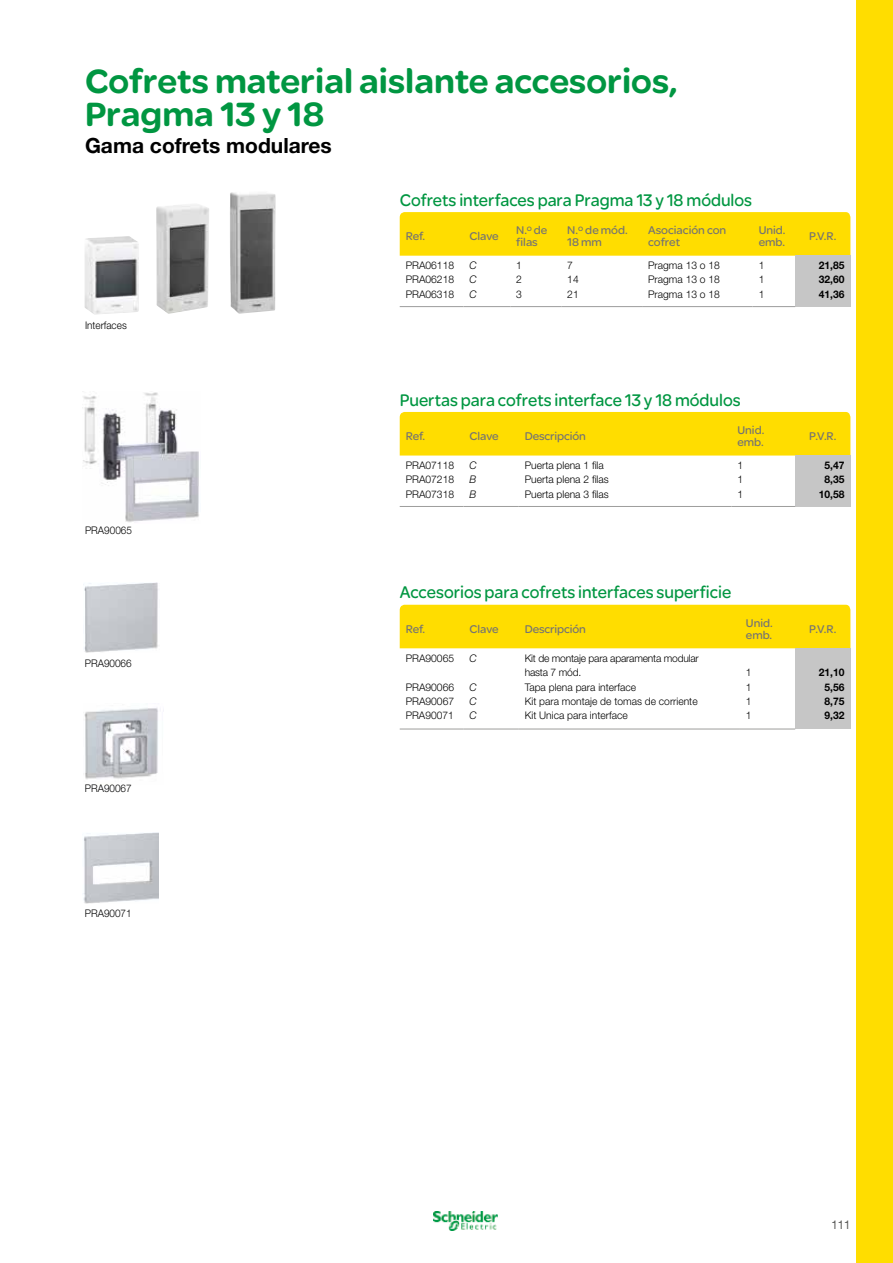
<style>
.page{position:relative;width:893px;height:1263px;background:#fff}
.page>*{position:absolute;margin:0;border:0;box-sizing:border-box;transform-origin:0 0}
.t1{font:900 36px/33px "SE Optimist";color:#009641}
.t2{font:700 21px "Helvetica Neue LT Std";color:#000}
.t3{font:18px "SE Optimist";color:#009641;scale:.95 1}
.t4{font:12px/12px "SE Optimist";color:#747373}
.t5{font:12px "Helvetica Neue LT Std";color:#575756;scale:.95 1}
.t6{font:300 10.5px/14.4px "Helvetica Neue LT Std";color:#000;text-align:justify}
.t7{font:700 10.5px/14.4px "Helvetica Neue LT Std";color:#000;text-align:center}
.t8{font:300 10.5px "Helvetica Neue LT Std";color:#000;scale:.95 1}
.t9{font:italic 300 10.5px/14.4px "Helvetica Neue LT Std";color:#000;text-align:justify}
</style>
<div class="page">
<img style="left:434px;top:1212px;width:63px;height:19px">
<img style="left:83px;top:392px;width:116px;height:130px">
<img style="left:83px;top:583px;width:75px;height:70px">
<img style="left:84px;top:708px;width:80px;height:71px">
<img style="left:83px;top:832px;width:75px;height:71px">
<div style="left:400px;top:212px;width:450px;height:44px;background:#fd0"></div>
<div style="left:795px;top:256px;width:55px;height:51px;background:#c6c6c6"></div>
<hr style="left:400px;top:306px;width:63px;height:1px;background:#9d9d9c">
<hr style="left:463px;top:306px;width:47px;height:1px;background:#9d9d9c">
<hr style="left:510px;top:306px;width:51px;height:1px;background:#9d9d9c">
<hr style="left:561px;top:306px;width:81px;height:1px;background:#9d9d9c">
<hr style="left:642px;top:306px;width:111px;height:1px;background:#9d9d9c">
<hr style="left:753px;top:306px;width:42px;height:1px;background:#9d9d9c">
<div style="left:400px;top:412px;width:450px;height:43px;background:#fd0"></div>
<div style="left:795px;top:455px;width:55px;height:51px;background:#c6c6c6"></div>
<hr style="left:400px;top:506px;width:63px;height:1px;background:#9d9d9c">
<hr style="left:463px;top:506px;width:56px;height:1px;background:#9d9d9c">
<hr style="left:519px;top:506px;width:212px;height:1px;background:#9d9d9c">
<hr style="left:731px;top:506px;width:64px;height:1px;background:#9d9d9c">
<div style="left:400px;top:605px;width:450px;height:43px;background:#fd0"></div>
<div style="left:795px;top:648px;width:55px;height:81px;background:#c6c6c6"></div>
<hr style="left:400px;top:729px;width:63px;height:1px;background:#9d9d9c">
<hr style="left:463px;top:729px;width:56px;height:1px;background:#9d9d9c">
<hr style="left:519px;top:729px;width:221px;height:1px;background:#9d9d9c">
<hr style="left:740px;top:729px;width:55px;height:1px;background:#9d9d9c">
<div style="left:857px;top:0;width:36px;height:1263px;background:#fd0"></div>
<img style="left:230px;top:192px;width:46px;height:122px">
<img style="left:156px;top:204px;width:53px;height:110px">
<img style="left:84px;top:236px;width:55px;height:78px">
<h1 class="t1" style="left:85px;top:63px;width:594px">Cofrets material aislante accesorios,<br>Pragma 13 y 18</h1>
<h2 class="t2" style="left:85px;top:132px;width:248px">Gama cofrets modulares</h2>
<p class="t8" style="left:85px;top:318px;width:45px">Interfaces</p>
<p class="t8" style="left:85px;top:524px;width:51px">PRA90065</p>
<p class="t8" style="left:85px;top:657px;width:51px">PRA90066</p>
<p class="t8" style="left:85px;top:782px;width:51px">PRA90067</p>
<p class="t8" style="left:85px;top:907px;width:51px">PRA90071</p>
<h3 class="t3" style="left:400px;top:187px;width:373px">Cofrets interfaces para Pragma 13 y 18 módulos</h3>
<p class="t4" style="left:406px;top:230px;width:21px">Ref.</p>
<p class="t4" style="left:469px;top:230px;width:31px">Clave</p>
<p class="t4" style="left:516px;top:224px;width:32px">N.<sup>o</sup> de filas</p>
<p class="t4" style="left:567px;top:224px;width:62px">N.<sup>o</sup> de mód.<br>18 mm</p>
<p class="t4" style="left:648px;top:224px;width:80px">Asociación con cofret</p>
<p class="t4" style="left:759px;top:224px;width:28px">Unid. emb.</p>
<p class="t4" style="left:809px;top:230px;width:29px">P.V.R.</p>
<p class="t6" style="left:406px;top:258px;width:50px">PRA06118<br>PRA06218<br>PRA06318</p>
<p class="t9" style="left:469px;top:258px;width:9px">C C C</p>
<p class="t6" style="left:516px;top:258px;width:7px">1<br>2<br>3</p>
<p class="t6" style="left:567px;top:258px;width:13px;text-align:left">7<br>14<br>21</p>
<p class="t6" style="left:648px;top:258px;width:73px">Pragma 13 o 18<br>Pragma 13 o 18<br>Pragma 13 o 18</p>
<p class="t6" style="left:759px;top:258px;width:7px">1<br>1<br>1</p>
<p class="t7" style="left:819px;top:258px;width:27px;text-align:justify">21,85<br>32,60<br>41,36</p>
<h3 class="t3" style="left:400px;top:387px;width:360px">Puertas para cofrets interface 13 y 18 módulos</h3>
<p class="t4" style="left:406px;top:429px;width:21px">Ref.</p>
<p class="t4" style="left:469px;top:429px;width:31px">Clave</p>
<p class="t4" style="left:525px;top:429px;width:63px">Descripción</p>
<p class="t4" style="left:737px;top:423px;width:28px">Unid. emb.</p>
<p class="t4" style="left:809px;top:429px;width:29px">P.V.R.</p>
<p class="t6" style="left:406px;top:458px;width:50px">PRA07118<br>PRA07218<br>PRA07318</p>
<p class="t9" style="left:469px;top:458px;width:9px">C B B</p>
<p class="t6" style="left:525px;top:458px;width:86px;text-align:left">Puerta plena 1 fila<br>Puerta plena 2 filas<br>Puerta plena 3 filas</p>
<p class="t6" style="left:737px;top:458px;width:7px">1<br>1<br>1</p>
<p class="t7" style="left:819px;top:458px;width:27px">5,47<br>8,35<br>10,58</p>
<h3 class="t3" style="left:400px;top:580px;width:350px">Accesorios para cofrets interfaces superficie</h3>
<p class="t4" style="left:406px;top:622px;width:21px">Ref.</p>
<p class="t4" style="left:469px;top:622px;width:31px">Clave</p>
<p class="t4" style="left:525px;top:622px;width:63px">Descripción</p>
<p class="t4" style="left:746px;top:616px;width:28px">Unid. emb.</p>
<p class="t4" style="left:809px;top:622px;width:29px">P.V.R.</p>
<p class="t6" style="left:406px;top:650px;width:50px">PRA90065</p>
<p class="t6" style="left:406px;top:679px;width:50px">PRA90066<br>PRA90067<br>PRA90071</p>
<p class="t9" style="left:469px;top:651px;width:9px">C</p>
<p class="t9" style="left:469px;top:679px;width:9px">C C C</p>
<p class="t6" style="left:525px;top:650px;width:176px;text-align:left">Kit de montaje para aparamenta modular hasta 7 mód.<br>Tapa plena para interface<br>Kit para montaje de tomas de corriente<br>Kit Unica para interface</p>
<p class="t6" style="left:746px;top:665px;width:7px">1<br>1<br>1<br>1</p>
<p class="t7" style="left:819px;top:665px;width:27px">21,10<br>5,56<br>8,75<br>9,32</p>
<p class="t5" style="left:831px;top:1217px;width:22px">111</p>
</div>
